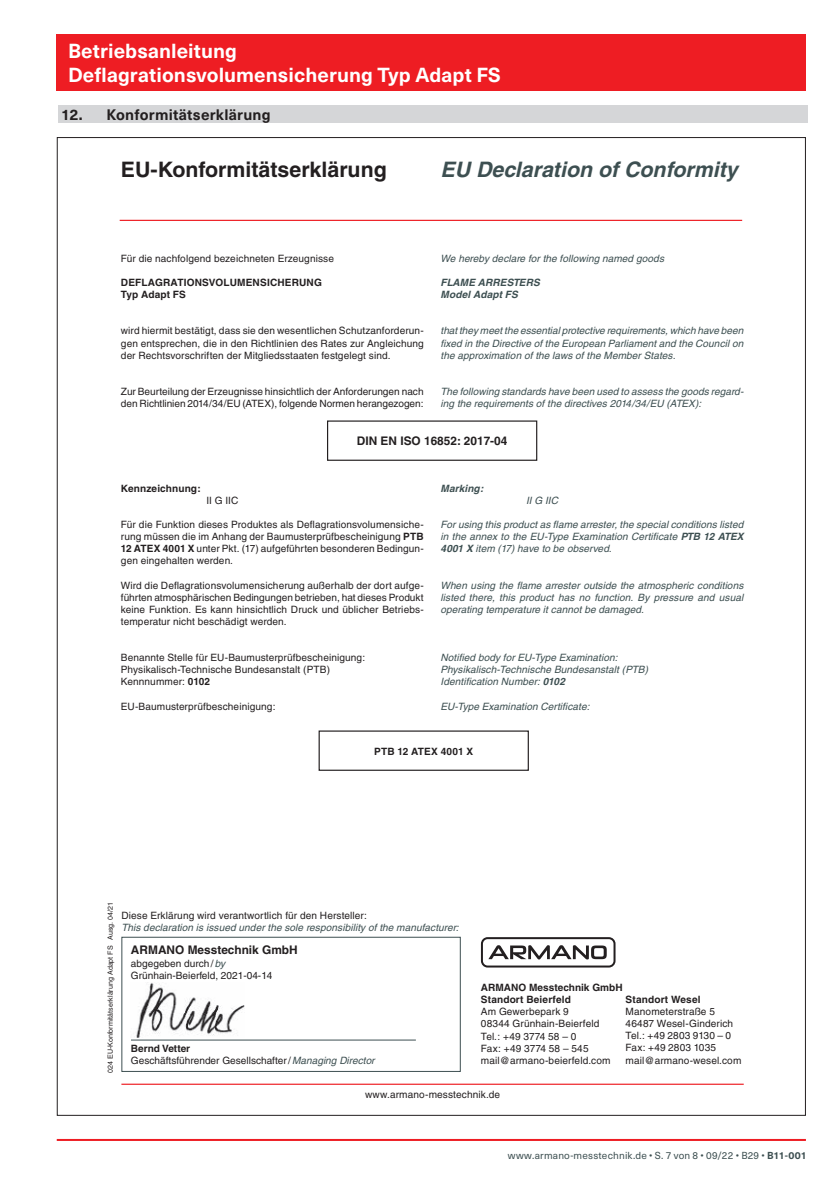
<style>
.page{position:relative;width:840px;height:1191px;background:#fff}
.page>*{position:absolute;margin:0;border:0;box-sizing:border-box;transform-origin:0 0}
.t1{font:italic 700 21.4px "Helvetica";color:#3d4f51}
.t2{font:700 21.4px "Helvetica";color:#231f20}
.t3{font:700 20px/24px "Neue Haas Unica W1 G";letter-spacing:.005em;color:#fff}
.t4{font:700 15px "Neue Haas Unica W1 G";letter-spacing:.015em;color:#231f20}
.t5{font:700 11.8px "Helvetica";color:#231f20}
.t6{font:10px/12px "Helvetica";letter-spacing:.01em;color:#231f20}
.t7{font:italic 10px/12px "Helvetica";letter-spacing:.005em;color:#3d4f51;text-align:justify}
.t8{font:700 10px/12px "Helvetica";letter-spacing:.015em;color:#231f20}
.t9{font:10px "Neue Haas Unica W1 G";letter-spacing:.02em;color:#3d4f51}
.t10{font:italic 700 10px/12px "Helvetica";letter-spacing:.01em;color:#3d4f51}
.t11{font:7.2px "Helvetica";color:#231f20}
.s1{font-weight:700}
.s2{font-style:italic;color:#3d4f51}
</style>
<div class="page">
<hr style="left:57px;top:1139px;width:748px;height:2px;background:#ee1d23">
<div style="left:57px;top:34px;width:748px;height:57px;background:#ee1d23"></div>
<div style="left:58px;top:106px;width:748px;height:17px;background:#d5d6d8"></div>
<hr style="left:121px;top:1083px;width:622px;height:1px;background:#ee1d23">
<div style="left:121px;top:936px;width:339px;height:135px;border:1px solid #3d4f51"></div>
<hr style="left:131px;top:1039px;width:284px;height:1px;background:#3d4f51">
<img style="left:136px;top:982px;width:109px;height:55px">
<div style="left:480px;top:937px;width:135px;height:30px;border:2px solid #231f20;border-radius:6px"></div>
<svg style="left:488px;top:945px;width:118px;height:14px"></svg>
<hr style="left:120px;top:220px;width:621px;height:1px;background:#ee1d23">
<div style="left:327px;top:420px;width:210px;height:41px;border:1px solid #231f20"></div>
<div style="left:318px;top:730px;width:210px;height:41px;border:1px solid #231f20"></div>
<h2 class="t3" style="left:68px;top:38px;width:434px">Betriebsanleitung<br>Deflagrationsvolumensicherung Typ Adapt FS</h2>
<h3 class="t4" style="left:61px;top:103px;width:211px">12. Konformitätserklärung</h3>
<h1 class="t2" style="left:121px;top:156px;width:267px">EU-Konformitätserklärung</h1>
<h1 class="t1" style="left:440px;top:156px;width:298px">EU Declaration of Conformity</h1>
<p class="t6" style="left:121px;top:252px;width:214px">Für die nachfolgend bezeichneten Erzeugnisse</p>
<p class="t8" style="left:121px;top:276px;width:202px">DEFLAGRATIONSVOLUMENSICHERUNG<br>Typ Adapt FS</p>
<p class="t6" style="left:121px;top:325px;width:304px;text-align:justify">wird hiermit bestätigt, dass sie den wesentlichen Schutzanforderun&shy;gen entsprechen, die in den Richtlinien des Rates zur Angleichung der Rechtsvorschriften der Mitgliedsstaaten festgelegt sind.</p>
<p class="t6" style="left:121px;top:385px;width:304px">Zur Beurteilung der Erzeugnisse hinsichtlich der Anforderungen nach den Richtlinien 2014/34/EU (ATEX), folgende Normen herangezogen:</p>
<p class="t7" style="left:440px;top:252px;width:225px">We hereby declare for the following named goods</p>
<p class="t10" style="left:440px;top:276px;width:101px">FLAME ARRESTERS<br>Model Adapt FS</p>
<p class="t7" style="left:440px;top:325px;width:304px">that they meet the essential protective requirements, which have been fixed in the Directive of the European Parliament and the Council on the approximation of the laws of the Member States.</p>
<p class="t7" style="left:440px;top:385px;width:304px">The following standards have been used to assess the goods regard&shy;ing the requirements of the directives 2014/34/EU (ATEX):</p>
<p class="t8" style="left:121px;top:482px;width:81px">Kennzeichnung:</p>
<p class="t5" style="left:356px;top:434px;width:152px">DIN EN ISO 16852: 2017-04</p>
<p class="t10" style="left:440px;top:482px;width:44px">Marking:</p>
<p class="t6" style="left:206px;top:494px;width:33px">II G IIC</p>
<p class="t6" style="left:121px;top:518px;width:304px;text-align:justify">Für die Funktion dieses Produktes als Deflagrationsvolumensiche&shy;rung müssen die im Anhang der Baumusterprüfbescheinigung <span class="s1">PTB 12 ATEX 4001 X</span> unter Pkt. (17) aufgeführten besonderen Bedingun&shy;gen eingehalten werden.</p>
<p class="t6" style="left:121px;top:579px;width:304px;text-align:justify">Wird die Deflagrationsvolumensicherung außerhalb der dort aufge&shy;führten atmosphärischen Bedingungen betrieben, hat dieses Produkt keine Funktion. Es kann hinsichtlich Druck und üblicher Betriebs&shy;temperatur nicht beschädigt werden.</p>
<p class="t6" style="left:121px;top:651px;width:246px">Benannte Stelle für EU-Baumusterprüfbescheinigung:<br>Physikalisch-Technische Bundesanstalt (PTB)<br>Kennnummer: <span class="s1">0102</span></p>
<p class="t6" style="left:121px;top:700px;width:156px">EU-Baumusterprüfbescheinigung:</p>
<p class="t7" style="left:525px;top:494px;width:34px">II G IIC</p>
<p class="t7" style="left:440px;top:518px;width:304px">For using this product as flame arrester, the special conditions listed in the annex to the EU-Type Examination Certificate <span class="s1">PTB 12 ATEX 4001 X</span> item (17) have to be observed.</p>
<p class="t7" style="left:440px;top:579px;width:304px">When using the flame arrester outside the atmospheric conditions listed there, this product has no function. By pressure and usual operating temperature it cannot be damaged.</p>
<p class="t7" style="left:440px;top:651px;width:209px;text-align:left">Notified body for EU-Type Examination:<br>Physikalisch-Technische Bundesanstalt (PTB)<br>Identification Number: <span class="s1">0102</span></p>
<p class="t7" style="left:440px;top:700px;width:150px">EU-Type Examination Certificate:</p>
<p class="t8" style="left:374px;top:745px;width:101px">PTB 12 ATEX 4001 X</p>
<p class="t11" style="left:106px;top:1072px;width:172px;rotate:-90deg">024 EU-Konformitätserklärung Adapt FS Ausg. 04/21</p>
<p class="t6" style="left:121px;top:909px;width:247px">Diese Erklärung wird verantwortlich für den Hersteller:</p>
<p class="t7" style="left:121px;top:921px;width:338px">This declaration is issued under the sole responsibility of the manufacturer:</p>
<p class="t5" style="left:131px;top:942px;width:168px">ARMANO Messtechnik GmbH</p>
<p class="t6" style="left:131px;top:957px;width:143px">abgegeben durch/<span class="s2">by<br></span>Grünhain-Beierfeld, 2021-04-14</p>
<p class="t6" style="left:131px;top:1042px;width:245px"><span class="s1">Bernd Vetter<br></span>Geschäftsführender Gesellschafter/<span class="s2">Managing Director</span></p>
<p class="t8" style="left:480px;top:981px;width:143px">ARMANO Messtechnik GmbH<br>Standort Beierfeld</p>
<p class="t6" style="left:480px;top:1005px;width:131px">Am Gewerbepark 9<br>08344 Grünhain-Beierfeld<br>Tel.: +49 3774 58 – 0<br>Fax: +49 3774 58 – 545 mail@armano-beierfeld.com</p>
<p class="t8" style="left:625px;top:993px;width:76px">Standort Wesel</p>
<p class="t6" style="left:625px;top:1005px;width:117px">Manometerstraße 5<br>46487 Wesel-Ginderich<br>Tel.: +49 2803 9130 – 0<br>Fax: +49 2803 1035 mail@armano-wesel.com</p>
<p class="t6" style="left:365px;top:1088px;width:136px">www.armano-messtechnik.de</p>
<p class="t9" style="left:507px;top:1148px;width:300px">www.armano-messtechnik.de • S. 7 von 8 • 09/22 • B29 • <span class="s1">B11-001</span></p>
</div>
